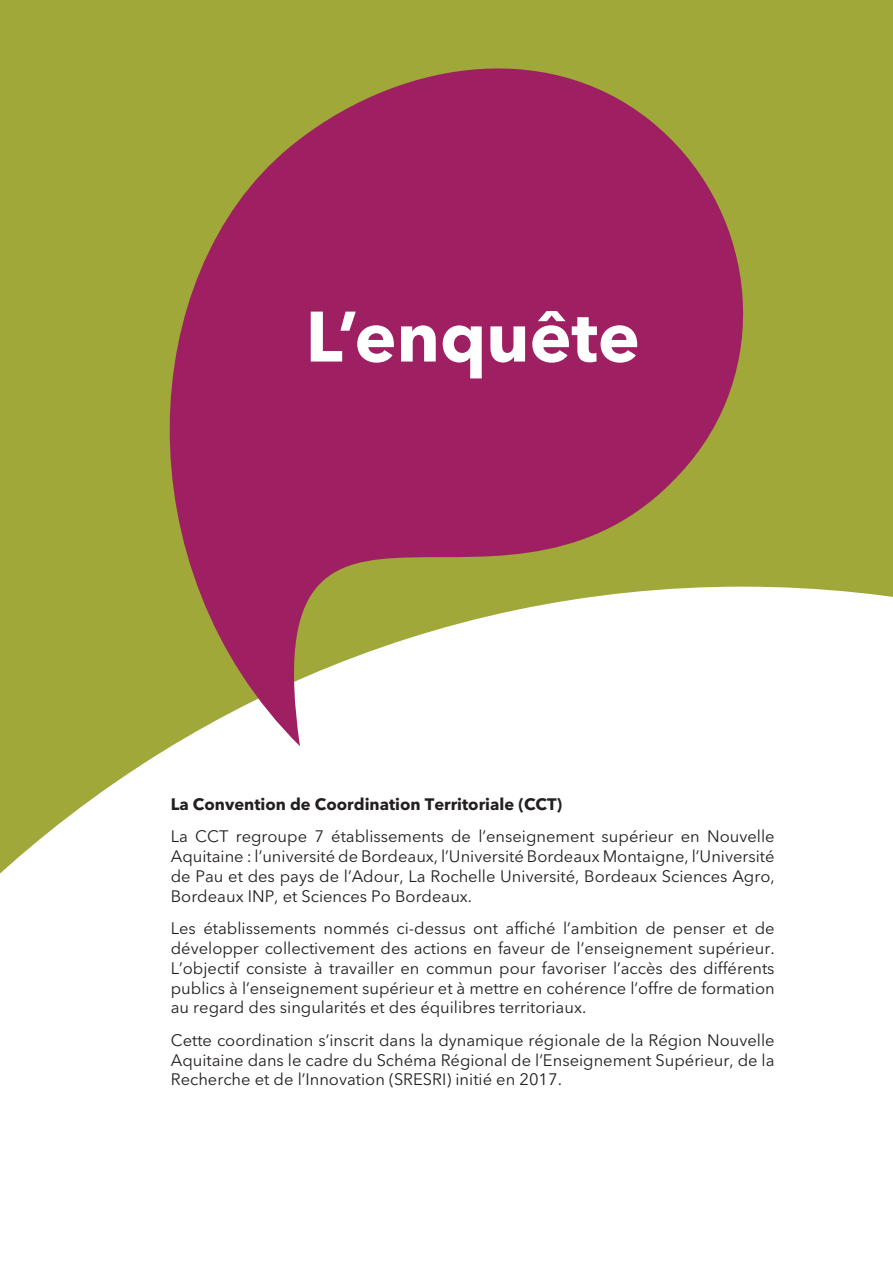
<style>
.page{position:relative;width:893px;height:1263px;background:#9fa838}
.page>*{position:absolute;margin:0;border:0;box-sizing:border-box;transform-origin:0 0}
.t1{font:700 70.5px "Avenir Next LT Pro";color:#fff}
.t2{font:16.5px/19.8px "Avenir Next LT Pro";color:#231f20;text-align:justify}
.t3{font:700 16.5px "Avenir Next LT Pro";color:#231f20}
</style>
<div class="page">
<div style="left:0;top:587px;width:893px;height:676px;background:#fff"></div>
<svg style="left:121px;top:68px;width:655px;height:678px;fill:#9e2063"></svg>
<h1 class="t1" style="left:298px;top:281px;width:336px">L’enquête</h1>
<h1 class="t1" style="left:306px;top:294px;width:336px">L’enquête</h1>
<p class="t3" style="left:171px;top:794px;width:393px">La Convention de Coordination Territoriale (CCT)</p>
<p class="t2" style="left:171px;top:826px;width:605px">La CCT regroupe 7 établissements de l’enseignement supérieur en Nouvelle Aquitaine : l’université de Bordeaux, l’Université Bordeaux Montaigne, l’Université de Pau et des pays de l’Adour, La Rochelle Université, Bordeaux Sciences Agro, Bordeaux INP, et Sciences Po Bordeaux.</p>
<p class="t2" style="left:171px;top:918px;width:605px">Les établissements nommés ci-dessus ont affiché l’ambition de penser et de développer collectivement des actions en faveur de l’enseignement supérieur.<br>L’objectif consiste à travailler en commun pour favoriser l’accès des différents publics à l’enseignement supérieur et à mettre en cohérence l’offre de formation au regard des singularités et des équilibres territoriaux.</p>
<p class="t2" style="left:171px;top:1030px;width:605px">Cette coordination s’inscrit dans la dynamique régionale de la Région Nouvelle Aquitaine dans le cadre du Schéma Régional de l’Enseignement Supérieur, de la Recherche et de l’Innovation (SRESRI) initié en 2017.</p>
</div>
